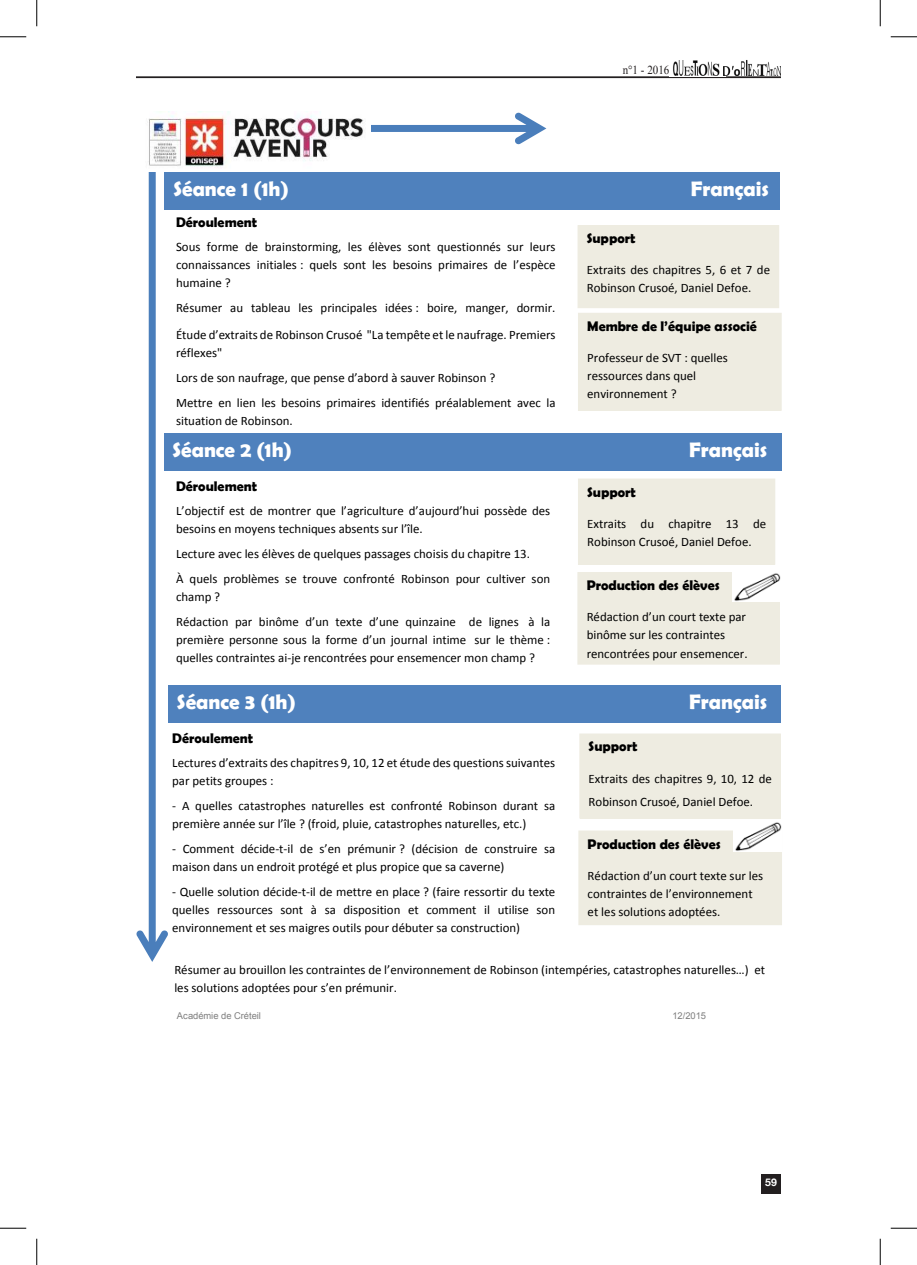
<style>
.page{position:relative;width:917px;height:1265px;background:#fff}
.page>*{position:absolute;margin:0;border:0;box-sizing:border-box;transform-origin:0 0}
.t1{font:700 21px "Berlin Sans FB Demi";color:#fff}
.t2{font:700 14px "Berlin Sans FB Demi";color:#000}
.t3{font:12.95px/18px "Calibri";color:#000}
.t4{font:12.25px "Times New Roman";color:#231f20;scale:.9 1}
.t5{font:700 10.5px "Helvetica Neue";color:#fff}
.t6{font:9.45px "Arial";letter-spacing:-.005em;color:#7f7f7f}
</style>
<div class="page">
<hr style="left:136px;top:76px;width:645px;height:2px;background:#231f20">
<div style="left:761px;top:1173px;width:20px;height:20px;background:#231f20"></div>
<img style="left:669px;top:60px;width:57px;height:17px">
<img style="left:723px;top:60px;width:58px;height:15px">
<svg style="left:136px;top:112px;width:410px;height:849px"></svg>
<img style="left:141px;top:111px;width:229px;height:60px">
<div style="left:578px;top:572px;width:201px;height:92px;background:#eeece1"></div>
<div style="left:165px;top:172px;width:615px;height:38px;background:#4f81bd"></div>
<div style="left:580px;top:733px;width:200px;height:84px;background:#eeece1"></div>
<div style="left:579px;top:733px;width:202px;height:85px;border:1px solid #eeece1"></div>
<div style="left:579px;top:830px;width:202px;height:94px;background:#eeece1"></div>
<div style="left:578px;top:830px;width:204px;height:94px;border:1px solid #eeece1"></div>
<img style="left:733px;top:822px;width:48px;height:29px">
<div style="left:166px;top:949px;width:608px;height:48px;background:#fff"></div>
<div style="left:169px;top:684px;width:612px;height:38px;background:#4f81bd"></div>
<div style="left:164px;top:433px;width:617px;height:38px;background:#4f81bd"></div>
<div style="left:578px;top:225px;width:201px;height:82px;background:#eeece1"></div>
<div style="left:578px;top:225px;width:201px;height:83px;border:1px solid #eeece1"></div>
<div style="left:578px;top:313px;width:203px;height:97px;background:#eeece1"></div>
<img style="left:732px;top:572px;width:48px;height:29px">
<div style="left:578px;top:479px;width:197px;height:85px;background:#eeece1"></div>
<div style="left:578px;top:478px;width:197px;height:86px;border:1px solid #eeece1"></div>
<svg style="left:0;top:36px;width:26px;height:1px"></svg>
<svg style="left:891px;top:36px;width:26px;height:1px"></svg>
<svg style="left:0;top:1227px;width:26px;height:1px"></svg>
<svg style="left:891px;top:1227px;width:26px;height:1px"></svg>
<svg style="left:36px;top:0;width:1px;height:26px"></svg>
<svg style="left:36px;top:1238px;width:1px;height:26px"></svg>
<svg style="left:880px;top:0;width:1px;height:26px"></svg>
<svg style="left:880px;top:1238px;width:1px;height:26px"></svg>
<p class="t4" style="left:623px;top:61px;width:53px">n°1 - 2016</p>
<h1 class="t1" style="left:173px;top:177px;width:117px">Séance 1 (1h)</h1>
<h1 class="t1" style="left:691px;top:177px;width:80px">Français</h1>
<p class="t2" style="left:176px;top:214px;width:82px">Déroulement</p>
<p class="t3" style="left:176px;top:237px;width:381px;text-align:justify">Sous forme de brainstorming, les élèves sont questionnés sur leurs connaissances initiales : quels sont les besoins primaires de l’espèce humaine ?</p>
<p class="t3" style="left:176px;top:294px;width:381px;line-height:26.6px">Résumer au tableau les principales idées : boire, manger, dormir.<br>Étude d’extraits de Robinson Crusoé "La tempête et le naufrage. Premiers</p>
<p class="t3" style="left:176px;top:339px;width:381px;line-height:25px">réflexes"<br>Lors de son naufrage, que pense d’abord à sauver Robinson ?<br>Mettre en lien les besoins primaires identifiés préalablement avec la</p>
<p class="t3" style="left:176px;top:411px;width:118px">situation de Robinson.</p>
<p class="t2" style="left:587px;top:230px;width:50px">Support</p>
<p class="t3" style="left:587px;top:261px;width:185px">Extraits des chapitres 5, 6 et 7 de<br>Robinson Crusoé, Daniel Defoe.</p>
<p class="t2" style="left:587px;top:317px;width:171px">Membre de l’équipe associé</p>
<p class="t3" style="left:587px;top:348px;width:142px">Professeur de SVT : quelles ressources dans quel environnement ?</p>
<h1 class="t1" style="left:172px;top:437px;width:121px">Séance 2 (1h)</h1>
<h1 class="t1" style="left:689px;top:437px;width:80px">Français</h1>
<p class="t2" style="left:176px;top:478px;width:82px">Déroulement</p>
<p class="t3" style="left:176px;top:501px;width:376px">L’objectif est de montrer que l’agriculture d’aujourd’hui possède des besoins en moyens techniques absents sur l’île.</p>
<p class="t3" style="left:176px;top:541px;width:376px;line-height:24.8px">Lecture avec les élèves de quelques passages choisis du chapitre 13.<br>À quels problèmes se trouve confronté Robinson pour cultiver son</p>
<p class="t3" style="left:176px;top:584px;width:376px;line-height:25px">champ ?<br>Rédaction par binôme d’un texte d’une quinzaine de lignes à la</p>
<p class="t3" style="left:176px;top:630px;width:376px">première personne sous la forme d’un journal intime sur le thème : quelles contraintes ai-je rencontrées pour ensemencer mon champ ?</p>
<p class="t2" style="left:587px;top:483px;width:50px">Support</p>
<p class="t3" style="left:587px;top:514px;width:180px">Extraits du chapitre 13 de<br>Robinson Crusoé, Daniel Defoe.</p>
<p class="t2" style="left:587px;top:577px;width:135px">Production des élèves</p>
<p class="t3" style="left:587px;top:607px;width:162px">Rédaction d’un court texte par binôme sur les contraintes rencontrées pour ensemencer.</p>
<h1 class="t1" style="left:177px;top:689px;width:120px">Séance 3 (1h)</h1>
<h1 class="t1" style="left:689px;top:689px;width:80px">Français</h1>
<p class="t2" style="left:172px;top:729px;width:82px">Déroulement</p>
<p class="t3" style="left:172px;top:753px;width:384px">Lectures d’extraits des chapitres 9, 10, 12 et étude des questions suivantes par petits groupes :</p>
<p class="t3" style="left:172px;top:796px;width:384px">- A quelles catastrophes naturelles est confronté Robinson durant sa première année sur l’île ? (froid, pluie, catastrophes naturelles, etc.)</p>
<p class="t3" style="left:172px;top:839px;width:385px">- Comment décide-t-il de s’en prémunir ? (décision de construire sa maison dans un endroit protégé et plus propice que sa caverne)</p>
<p class="t3" style="left:172px;top:882px;width:385px;text-align:justify">- Quelle solution décide-t-il de mettre en place ? (faire ressortir du texte quelles ressources sont à sa disposition et comment il utilise son environnement et ses maigres outils pour débuter sa construction)</p>
<p class="t2" style="left:589px;top:738px;width:50px">Support</p>
<p class="t3" style="left:589px;top:766px;width:185px;line-height:23.4px">Extraits des chapitres 9, 10, 12 de<br>Robinson Crusoé, Daniel Defoe.</p>
<p class="t2" style="left:588px;top:835px;width:135px">Production des élèves</p>
<p class="t3" style="left:588px;top:866px;width:177px">Rédaction d’un court texte sur les contraintes de l’environnement et les solutions adoptées.</p>
<p class="t3" style="left:174px;top:960px;width:592px">Résumer au brouillon les contraintes de l’environnement de Robinson (intempéries, catastrophes naturelles…) et les solutions adoptées pour s’en prémunir.</p>
<p class="t6" style="left:177px;top:1009px;width:85px">Académie de Créteil</p>
<p class="t6" style="left:672px;top:1009px;width:35px">12/2015</p>
<p class="t5" style="left:765px;top:1173px;width:13px">59</p>
</div>
